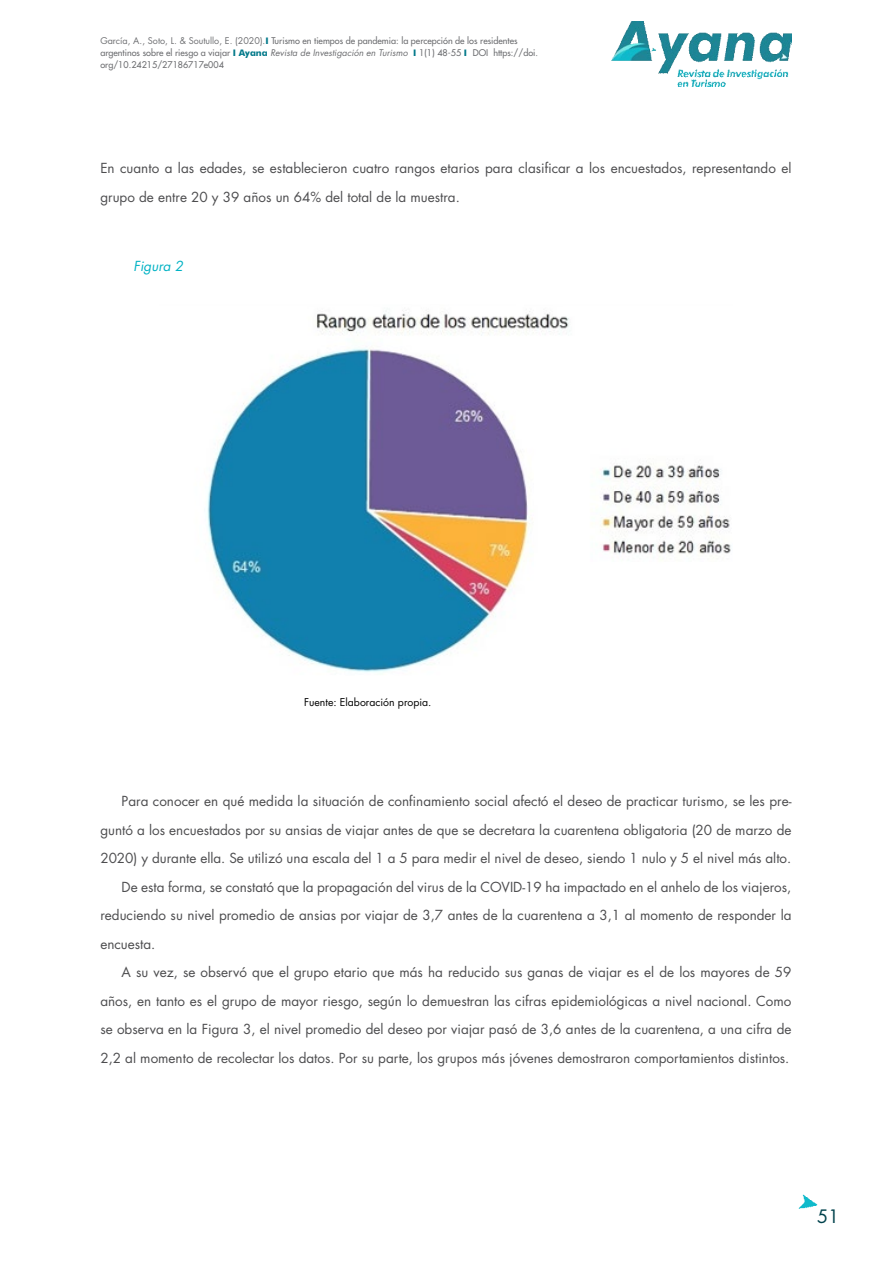
<style>
.page{position:relative;width:893px;height:1263px;background:#fff}
.page>*{position:absolute;margin:0;border:0;box-sizing:border-box;transform-origin:0 0}
.t1{font:18px "Futura";color:#00424c}
.t2{font:13.5px/28.5px "Futura";color:#4d4d4f}
.t3{font:italic 13.5px "Futura";color:#00b2c4}
.t4{font:10.5px "Futura";color:#000}
.t5{font:9px/12px "Futura";color:#6d6e71}
.s1{font-style:inherit}
.s2{font-family:"Futura BT";font-weight:700;color:#007889}
.s3{font-style:italic}
</style>
<div class="page">
<img style="left:799px;top:1194px;width:18px;height:15px">
<img style="left:611px;top:22px;width:180px;height:64px">
<img style="left:207px;top:310px;width:524px;height:363px">
<p class="t5" style="left:100px;top:35px;width:439px"><span class="s1">García, A., Soto, L. &amp; Soutullo, E. (2020).</span><span class="s2">I</span> Turismo en tiempos de pandemia: la percepción de los residentes argentinos sobre el riesgo a viajar <span class="s2">I Ayana</span> <span class="s3">Revista de Investigación en Turismo</span> <span class="s2">I</span> 1(1) 48-55 <span class="s2">I</span> DOI https://doi. org/10.24215/27186717e004</p>
<p class="t2" style="left:100px;top:154px;width:693px">En cuanto a las edades, se establecieron cuatro rangos etarios para clasificar a los encuestados, representando el grupo de entre 20 y 39 años un 64% del total de la muestra.</p>
<p class="t3" style="left:134px;top:257px;width:51px">Figura 2</p>
<p class="t4" style="left:304px;top:695px;width:129px">Fuente: Elaboración propia.</p>
<p class="t2" style="left:122px;top:787px;width:671px">Para conocer en qué medida la situación de confinamiento social afectó el deseo de practicar turismo, se les pre-</p>
<p class="t2" style="left:100px;top:816px;width:693px">guntó a los encuestados por su ansias de viajar antes de que se decretara la cuarentena obligatoria (20 de marzo de</p>
<p class="t2" style="left:100px;top:844px;width:692px">2020) y durante ella. Se utilizó una escala del 1 a 5 para medir el nivel de deseo, siendo 1 nulo y 5 el nivel más alto.</p>
<p class="t2" style="left:122px;top:873px;width:671px">De esta forma, se constató que la propagación del virus de la COVID-19 ha impactado en el anhelo de los viajeros,</p>
<p class="t2" style="left:100px;top:901px;width:693px">reduciendo su nivel promedio de ansias por viajar de 3,7 antes de la cuarentena a 3,1 al momento de responder la</p>
<p class="t2" style="left:100px;top:930px;width:57px">encuesta.</p>
<p class="t2" style="left:122px;top:958px;width:671px">A su vez, se observó que el grupo etario que más ha reducido sus ganas de viajar es el de los mayores de 59</p>
<p class="t2" style="left:100px;top:987px;width:693px">años, en tanto es el grupo de mayor riesgo, según lo demuestran las cifras epidemiológicas a nivel nacional. Como</p>
<p class="t2" style="left:100px;top:1015px;width:693px">se observa en la Figura 3, el nivel promedio del deseo por viajar pasó de 3,6 antes de la cuarentena, a una cifra de</p>
<p class="t2" style="left:100px;top:1044px;width:691px">2,2 al momento de recolectar los datos. Por su parte, los grupos más jóvenes demostraron comportamientos distintos.</p>
<h1 class="t1" style="left:817px;top:1204px;width:24px">51</h1>
</div>
